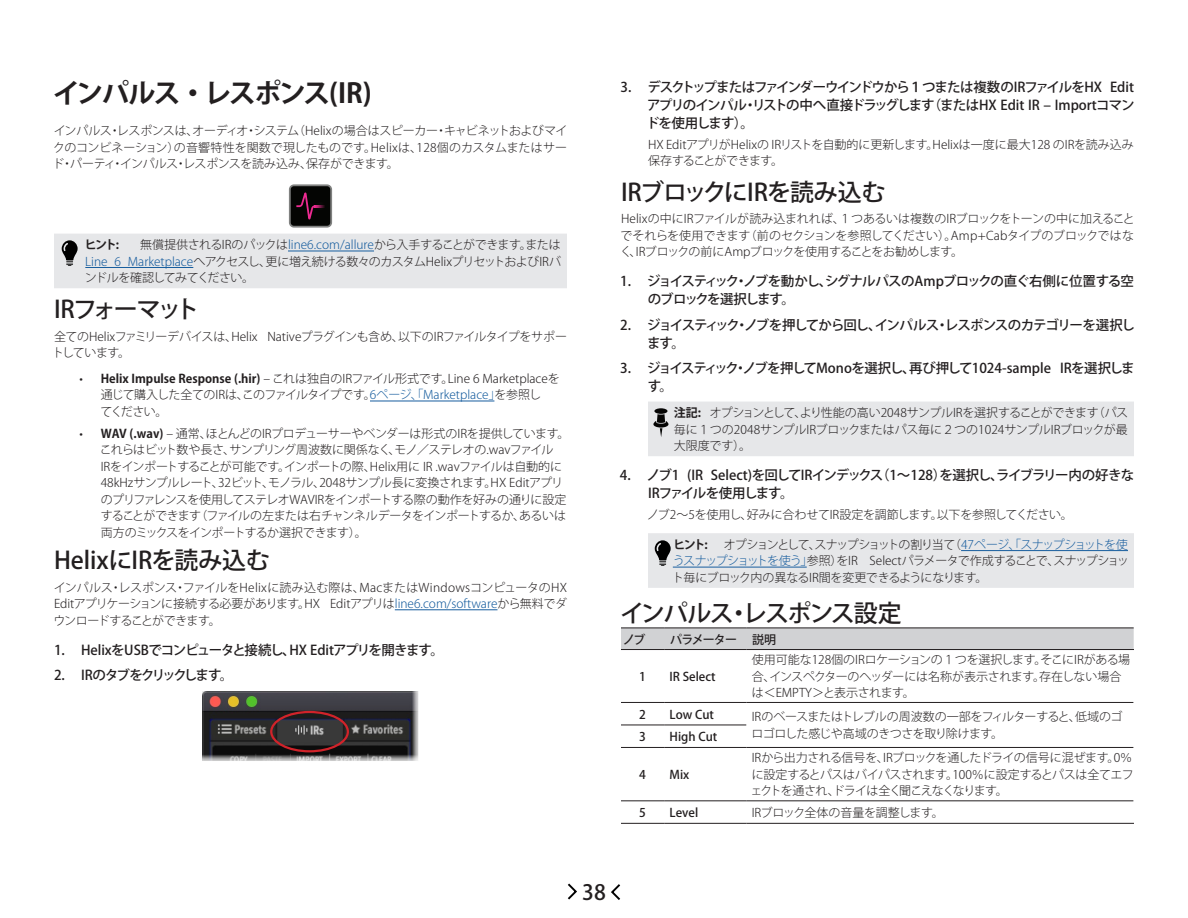
<style>
.page{position:relative;width:1188px;height:918px;background:#fff}
.page>*{position:absolute;margin:0;border:0;box-sizing:border-box;transform-origin:0 0}
._02_Large_Section_He{font:700 27px "Koz Go Pro";letter-spacing:-.07em;color:#231f20}
._03_Small_Section_He{font:500 24px "Koz Go Pro";letter-spacing:-.04em;color:#231f20}
._03_Small_Section_He-2{font:500 24px "Koz Go Pro";letter-spacing:-.01em;color:#231f20}
._03_Small_Section_He-3{font:500 24px "Koz Go Pro";letter-spacing:-.065em;color:#231f20}
._03_Small_Section_He-4{font:500 24px "Koz Go Pro";letter-spacing:-.12em;color:#231f20}
.t1{font:500 21px "Koz Go Pro";color:#231f20}
.t2{font:500 13.5px/18px "Koz Go Pro";letter-spacing:-.065em;color:#231f20}
.t3{font:500 13.5px/18px "Koz Go Pro";letter-spacing:-.04em;color:#231f20}
.t4{font:500 13.5px "Koz Go Pro";letter-spacing:-.13em;color:#231f20}
.Body{font:300 12px/16.5px "Koz Go Pro";letter-spacing:-.03em;color:#231f20;text-align:justify}
.Table_Text-Left_Alig{font:300 12px/16.5px "Koz Go Pro";letter-spacing:-.035em;color:#231f20}
.Body-2{font:300 12px/16.5px "Koz Go Pro";color:#231f20}
.Body_Indented{font:300 12px/16.5px "Koz Go Pro";letter-spacing:-.01em;color:#231f20}
.Table_Text-Left_Alig-2{font:500 12px "Koz Go Pro";color:#231f20}
.Body-3{font:700 12px "Koz Go Pro";letter-spacing:-.17em;color:#231f20}
.Table_Text-Ctr_Align{font:500 12px "Koz Go Pro";color:#231f20}
.s1{color:#175d9e}
.s2{font-weight:700}
</style>
<div class="page">
<svg style="left:568px;top:884px;width:9px;height:16px"></svg>
<svg style="left:611px;top:884px;width:9px;height:16px"></svg>
<hr style="left:370px;top:401px;width:124px;height:1px;background:#175d9e">
<hr style="left:395px;top:609px;width:103px;height:1px;background:#175d9e">
<svg style="left:289px;top:184px;width:43px;height:44px;background:#2c2125"></svg>
<div style="left:54px;top:234px;width:513px;height:54px;background:#e6e7e9"></div>
<hr style="left:288px;top:251px;width:86px;height:1px;background:#175d9e">
<hr style="left:85px;top:267px;width:108px;height:1px;background:#175d9e">
<img style="left:203px;top:691px;width:215px;height:70px">
<div style="left:270px;top:711px;width:79px;height:41px;border:2px solid #d1232a;border-radius:50%"></div>
<div style="left:648px;top:402px;width:486px;height:54px;background:#e6e7e9"></div>
<div style="left:648px;top:533px;width:486px;height:55px;background:#e6e7e9"></div>
<hr style="left:961px;top:550px;width:167px;height:1px;background:#175d9e">
<hr style="left:673px;top:567px;width:134px;height:1px;background:#175d9e">
<div style="left:621px;top:629px;width:513px;height:20px;background:#d1d2d4"></div>
<hr style="left:746px;top:702px;width:387px;height:1px;background:#231f20">
<hr style="left:746px;top:747px;width:387px;height:1px;background:#231f20">
<hr style="left:746px;top:801px;width:387px;height:1px;background:#231f20">
<hr style="left:746px;top:823px;width:388px;height:1px;background:#231f20">
<hr style="left:621px;top:628px;width:43px;height:1px;background:#231f20">
<hr style="left:664px;top:628px;width:82px;height:1px;background:#231f20">
<hr style="left:746px;top:628px;width:388px;height:1px;background:#231f20">
<hr style="left:621px;top:649px;width:43px;height:1px;background:#231f20">
<hr style="left:664px;top:649px;width:82px;height:1px;background:#231f20">
<hr style="left:746px;top:649px;width:388px;height:1px;background:#231f20">
<hr style="left:621px;top:702px;width:43px;height:1px;background:#231f20">
<hr style="left:664px;top:702px;width:82px;height:1px;background:#231f20">
<hr style="left:621px;top:725px;width:43px;height:1px;background:#231f20">
<hr style="left:664px;top:725px;width:82px;height:1px;background:#231f20">
<hr style="left:621px;top:747px;width:43px;height:1px;background:#231f20">
<hr style="left:664px;top:747px;width:82px;height:1px;background:#231f20">
<hr style="left:621px;top:801px;width:43px;height:1px;background:#231f20">
<hr style="left:621px;top:823px;width:43px;height:1px;background:#231f20">
<hr style="left:664px;top:801px;width:82px;height:1px;background:#231f20">
<hr style="left:664px;top:823px;width:82px;height:1px;background:#231f20">
<p class="_02_Large_Section_He" style="left:53px;top:75px;width:320px">インパルス・レスポンス(IR)</p>
<p class="Body" style="left:53px;top:123px;width:517px">インパルス・レスポンスは、オーディオ・システム（Helixの場合はスピーカー・キャビネットおよびマイクのコンビネーション）の音響特性を関数で現したものです。Helixは、128個のカスタムまたはサード・パーティ・インパルス・レスポンスを読み込み、保存ができます。</p>
<p class="Body" style="left:85px;top:237px;width:478px;text-indent:55px">無償提供されるIRのパックは<span class="s1">line6.com/allure</span>から入手することができます。または<span class="s1">Line 6 Marketplace</span>へアクセスし、更に増え続ける数々のカスタムHelixプリセットおよびIRバンドルを確認してみてください。</p>
<p class="_03_Small_Section_He-4" style="left:54px;top:294px;width:147px">IRフォーマット</p>
<p class="Body" style="left:52px;top:328px;width:516px">全てのHelixファミリーデバイスは、Helix Nativeプラグインも含め、以下のIRファイルタイプをサポートしています。</p>
<p class="Body-2" style="left:100px;top:370px;width:461px;text-indent:-21px">• <span class="s2">Helix Impulse Response (.hir)</span> – これは独自のIRファイル形式です。Line 6 Marketplaceを通じて購入した全てのIRは、このファイルタイプです。<span class="s1">6ページ、「Marketplace」</span>を参照し<br>てください。</p>
<p class="Body" style="left:100px;top:425px;width:471px;text-align:left;text-indent:-20px">• <span class="s2">WAV (.wav)</span> – 通常、ほとんどのIRプロデューサーやベンダーは形式のIRを提供しています。これらはビット数や長さ、サンプリング周波数に関係なく、モノ／ステレオの.wavファイル<br>IRをインポートすることが可能です。インポートの際、Helix用に IR .wavファイルは自動的に48kHzサンプルレート、32ビット、モノラル、2048サンプル長に変換されます。HX Editアプリのプリファレンスを使用してステレオWAVIRをインポートする際の動作を好みの通りに設定することができます（ファイルの左または右チャンネルデータをインポートするか、あるいは両方のミックスをインポートするか選択できます）。</p>
<p class="_03_Small_Section_He-2" style="left:54px;top:545px;width:217px">HelixにIRを読み込む</p>
<p class="Body" style="left:53px;top:579px;width:515px">インパルス・レスポンス・ファイルをHelixに読み込む際は、MacまたはWindowsコンピュータのHX Editアプリケーションに接続する必要があります。HX Editアプリは<span class="s1">line6.com/software</span>から無料でダウンロードすることができます。</p>
<p class="t2" style="left:54px;top:642px;width:391px">1. HelixをUSBでコンピュータと接続し、HX Editアプリを開きます。</p>
<p class="t4" style="left:54px;top:667px;width:181px">2. IRのタブをクリックします。</p>
<p class="Body-3" style="left:85px;top:237px;width:36px">ヒント:</p>
<p class="t2" style="left:646px;top:79px;width:490px;text-align:justify;text-indent:-26px">3. デスクトップまたはファインダーウインドウから１つまたは複数のIRファイルをHX Editアプリのインパル・リストの中へ直接ドラッグします（またはHX Edit IR – Importコマンドを使用します）。</p>
<p class="Body_Indented" style="left:648px;top:136px;width:487px">HX EditアプリがHelixの IRリストを自動的に更新します。Helixは一度に最大128 のIRを読み込み保存することができます。</p>
<p class="_03_Small_Section_He" style="left:621px;top:176px;width:266px">IRブロックにIRを読み込む</p>
<p class="Body" style="left:620px;top:211px;width:516px">Helixの中にIRファイルが読み込まれれば、１つあるいは複数のIRブロックをトーンの中に加えることでそれらを使用できます（前のセクションを参照してください）。Amp+Cabタイプのブロックではなく、IRブロックの前にAmpブロックを使用することをお勧めします。</p>
<p class="t2" style="left:648px;top:273px;width:488px;text-indent:-28px">1. ジョイスティック・ノブを動かし、シグナルパスのAmpブロックの直ぐ右側に位置する空のブロックを選択します。</p>
<p class="t2" style="left:647px;top:317px;width:489px;text-indent:-27px">2. ジョイスティック・ノブを押してから回し、インパルス・レスポンスのカテゴリーを選択します。</p>
<p class="t3" style="left:648px;top:360px;width:489px;text-indent:-27px">3. ジョイスティック・ノブを押してMonoを選択し、再び押して1024-sample IRを選択します。</p>
<p class="Body" style="left:674px;top:405px;width:456px"><span class="s2">注記:</span> オプションとして、より性能の高い2048サンプルIRを選択することができます（パス毎に１つの2048サンプルIRブロックまたはパス毎に２つの1024サンプルIRブロックが最大限度です）。</p>
<p class="t2" style="left:648px;top:467px;width:488px;text-indent:-28px">4. ノブ1 (IR Select)を回してIRインデックス（1〜128）を選択し、ライブラリー内の好きな<br>IRファイルを使用します。</p>
<p class="Body_Indented" style="left:647px;top:506px;width:427px">ノブ2〜5を使用し、好みに合わせてIR設定を調節します。以下を参照してください。</p>
<p class="Body-3" style="left:674px;top:537px;width:36px">ヒント:</p>
<p class="Body" style="left:672px;top:536px;width:458px;text-indent:52px">オプションとして、スナップショットの割り当て（<span class="s1">47ページ、「スナップショットを使うスナップショットを使う」</span>参照）をIR Selectパラメータで作成することで、スナップショット毎にブロック内の異なるIR間を変更できるようになります。</p>
<p class="_03_Small_Section_He-3" style="left:620px;top:597px;width:283px">インパルス・レスポンス設定</p>
<p class="Table_Text-Left_Alig-2" style="left:623px;top:631px;width:24px">ノブ</p>
<p class="Table_Text-Left_Alig-2" style="left:670px;top:631px;width:68px">パラメーター</p>
<p class="Table_Text-Left_Alig-2" style="left:752px;top:631px;width:26px">説明</p>
<p class="Table_Text-Ctr_Align" style="left:639px;top:668px;width:8px">1</p>
<p class="Table_Text-Left_Alig-2" style="left:670px;top:668px;width:47px">IR Select</p>
<p class="Table_Text-Left_Alig" style="left:752px;top:652px;width:380px">使用可能な128個のIRロケーションの１つを選択します。そこにIRがある場合、インスペクターのヘッダーには名称が表示されます。存在しない場合は＜EMPTY＞と表示されます。</p>
<p class="Table_Text-Ctr_Align" style="left:639px;top:706px;width:8px">2</p>
<p class="Table_Text-Left_Alig-2" style="left:670px;top:706px;width:46px">Low Cut</p>
<p class="Table_Text-Left_Alig" style="left:752px;top:709px;width:372px">IRのベースまたはトレブルの周波数の一部をフィルターすると、低域のゴ</p>
<p class="Table_Text-Ctr_Align" style="left:639px;top:729px;width:8px">3</p>
<p class="Table_Text-Left_Alig-2" style="left:670px;top:729px;width:49px">High Cut</p>
<p class="Table_Text-Left_Alig" style="left:751px;top:725px;width:253px">ロゴロした感じや高域のきつさを取り除けます。</p>
<p class="Table_Text-Ctr_Align" style="left:639px;top:767px;width:8px">4</p>
<p class="Table_Text-Left_Alig-2" style="left:670px;top:767px;width:21px">Mix</p>
<p class="Table_Text-Left_Alig" style="left:750px;top:750px;width:385px">IRから出力される信号を、IRブロックを通したドライの信号に混ぜます。0％に設定するとパスはバイパスされます。100％に設定するとパスは全てエフェクトを通され、ドライは全く聞こえなくなります。</p>
<p class="Table_Text-Ctr_Align" style="left:639px;top:805px;width:8px">5</p>
<p class="Table_Text-Left_Alig-2" style="left:670px;top:805px;width:30px">Level</p>
<p class="Table_Text-Left_Alig" style="left:752px;top:804px;width:194px">IRブロック全体の音量を調整します。</p>
<h3 class="t1" style="left:582px;top:879px;width:25px">38</h3>
</div>
